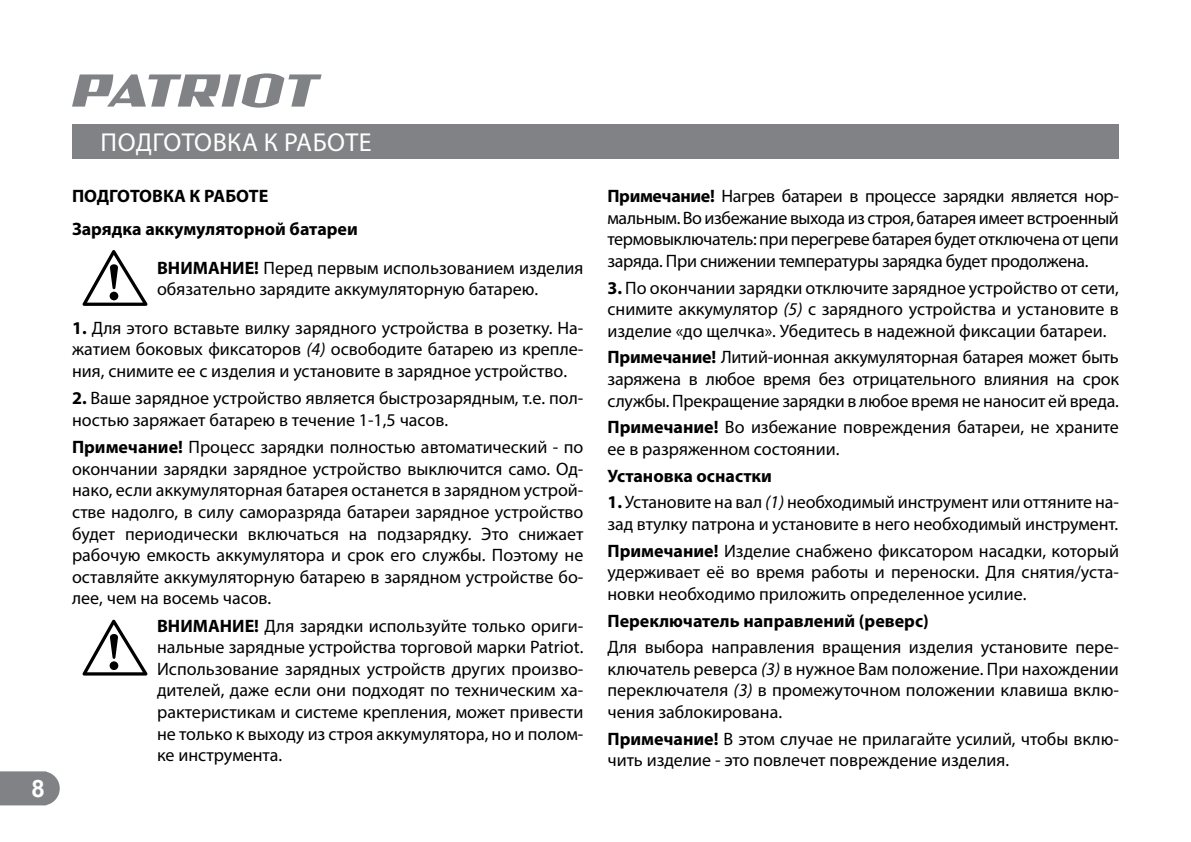
<style>
.page{position:relative;width:1191px;height:842px;background:#fff}
.page>*{position:absolute;margin:0;border:0;box-sizing:border-box;transform-origin:0 0}
.t1{font:26px "Myriad Pro";letter-spacing:.015em;color:#fff}
.t2{font:700 24px "Arial";color:#fff}
.t3{font:18px/21.6px "Myriad Pro";color:#000;text-align:justify}
.t4{font:700 18px/33px "Myriad Pro";color:#000}
.s1{font-weight:700}
.s2{font-style:italic}
</style>
<div class="page">
<svg style="left:0;top:771px;width:60px;height:34px;background:#898b8e"></svg>
<svg style="left:72px;top:73px;width:249px;height:35px"></svg>
<div style="left:72px;top:124px;width:1047px;height:34px;background:#808285"></div>
<svg style="left:82px;top:250px;width:66px;height:56px"></svg>
<svg style="left:82px;top:619px;width:66px;height:56px"></svg>
<h2 class="t2" style="left:31px;top:772px;width:15px">8</h2>
<h1 class="t1" style="left:101px;top:126px;width:272px">ПОДГОТОВКА К РАБОТЕ</h1>
<p class="t4" style="left:72px;top:180px;width:287px">ПОДГОТОВКА К РАБОТЕ<br>Зарядка аккумуляторной батареи</p>
<p class="t3" style="left:157px;top:256px;width:428px"><span class="s1">ВНИМАНИЕ!</span> Перед первым использованием изделия обязательно зарядите аккумуляторную батарею.</p>
<p class="t3" style="left:72px;top:317px;width:513px"><span class="s1">1.</span> Для этого вставьте вилку зарядного устройства в розетку. На&shy;жатием боковых фиксаторов <span class="s2">(4)</span> освободите батарею из крепле&shy;ния, снимите ее с изделия и установите в зарядное устройство.</p>
<p class="t3" style="left:72px;top:387px;width:513px"><span class="s1">2.</span> Ваше зарядное устройство является быстрозарядным, т.е. пол&shy;ностью заряжает батарею в течение 1-1,5 часов.</p>
<p class="t3" style="left:72px;top:436px;width:513px"><span class="s1">Примечание!</span> Процесс зарядки полностью автоматический - по окончании зарядки зарядное устройство выключится само. Од&shy;нако, если аккумуляторная батарея останется в зарядном устрой&shy;стве надолго, в силу саморазряда батареи зарядное устройство будет периодически включаться на подзарядку. Это снижает рабочую емкость аккумулятора и срок его службы. Поэтому не оставляйте аккумуляторную батарею в зарядном устройстве бо&shy;лее, чем на восемь часов.</p>
<p class="t3" style="left:157px;top:614px;width:428px"><span class="s1">ВНИМАНИЕ!</span> Для зарядки используйте только ориги&shy;нальные зарядные устройства торговой марки Patriot.<br>Использование зарядных устройств других произво&shy;дителей, даже если они подходят по техническим ха&shy;рактеристикам и системе крепления, может привести не только к выходу из строя аккумулятора, но и полом&shy;ке инструмента.</p>
<p class="t3" style="left:607px;top:185px;width:513px"><span class="s1">Примечание!</span> Нагрев батареи в процессе зарядки является нор&shy;мальным. Во избежание выхода из строя, батарея имеет встроенный термовыключатель: при перегреве батарея будет отключена от цепи заряда. При снижении температуры зарядка будет продолжена.</p>
<p class="t3" style="left:607px;top:276px;width:513px"><span class="s1">3.</span> По окончании зарядки отключите зарядное устройство от сети, снимите аккумулятор <span class="s2">(5)</span> с зарядного устройства и установите в изделие «до щелчка». Убедитесь в надежной фиксации батареи.</p>
<p class="t3" style="left:607px;top:346px;width:513px"><span class="s1">Примечание!</span> Литий-ионная аккумуляторная батарея может быть заряжена в любое время без отрицательного влияния на срок службы. Прекращение зарядки в любое время не наносит ей вреда.</p>
<p class="t3" style="left:607px;top:416px;width:513px"><span class="s1">Примечание!</span> Во избежание повреждения батареи, не храните ее в разряженном состоянии.</p>
<p class="t4" style="left:607px;top:459px;width:166px">Установка оснастки</p>
<p class="t3" style="left:607px;top:491px;width:513px"><span class="s1">1.</span> Установите на вал <span class="s2">(1)</span> необходимый инструмент или оттяните на&shy;зад втулку патрона и установите в него необходимый инструмент.</p>
<p class="t3" style="left:607px;top:539px;width:513px"><span class="s1">Примечание!</span> Изделие снабжено фиксатором насадки, который удерживает её во время работы и переноски. Для снятия/уста&shy;новки необходимо приложить определенное усилие.</p>
<p class="t4" style="left:607px;top:604px;width:323px">Переключатель направлений (реверс)</p>
<p class="t3" style="left:607px;top:636px;width:513px">Для выбора направления вращения изделия установите пере&shy;ключатель реверса <span class="s2">(3)</span> в нужное Вам положение. При нахождении переключателя <span class="s2">(3)</span> в промежуточном положении клавиша вклю&shy;чения заблокирована.</p>
<p class="t3" style="left:607px;top:728px;width:513px"><span class="s1">Примечание!</span> В этом случае не прилагайте усилий, чтобы вклю&shy;чить изделие - это повлечет повреждение изделия.</p>
</div>
